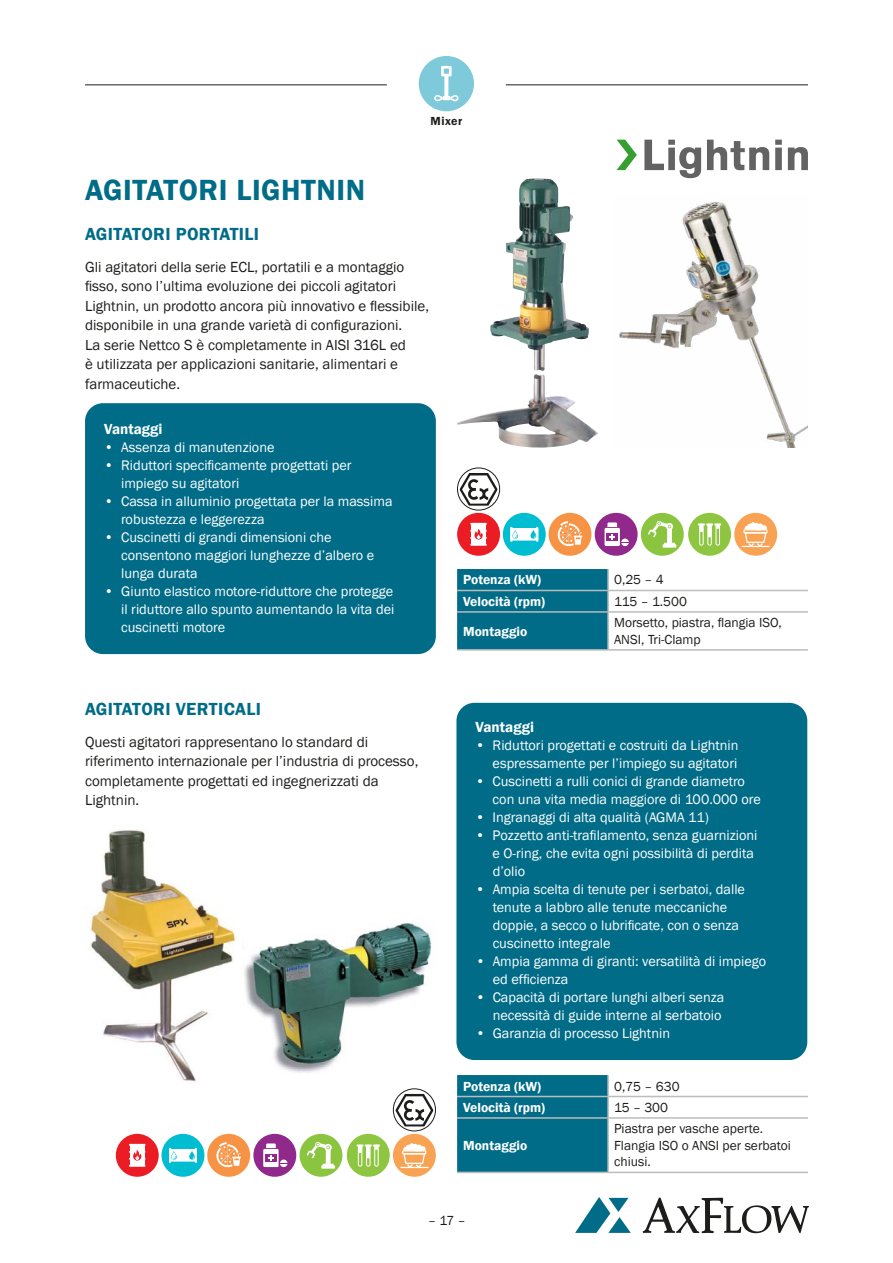
<style>
.page{position:relative;width:893px;height:1263px;background:#fff}
.page>*{position:absolute;margin:0;border:0;box-sizing:border-box;transform-origin:0 0}
.t1{font:600 30px "Franklin Gothic";letter-spacing:.02em;color:#006c88}
.t2{font:600 18px "Franklin Gothic";letter-spacing:.02em;color:#006c88}
.t3{font:15px/19.5px "Franklin Gothic";color:#1d1d1b}
.t4{font:600 15px "Franklin Gothic";color:#fff}
.t5{font:14.25px/18px "Franklin Gothic";color:#fff}
.t6{font:13.5px/16.5px "Franklin Gothic";color:#1d1d1b}
.t7{font:600 13.5px "Franklin Gothic";color:#fff}
.t8{font:600 12px "Franklin Gothic";letter-spacing:.04em;color:#1d1d1b}
</style>
<div class="page">
<svg style="left:575px;top:1197px;width:56px;height:36px"></svg>
<svg style="left:643px;top:1197px;width:166px;height:36px"></svg>
<hr style="left:85px;top:85px;width:302px;height:1px;background:#1d1d1b">
<hr style="left:506px;top:85px;width:302px;height:1px;background:#1d1d1b">
<div style="left:419px;top:56px;width:55px;height:55px;background:#7ec9da;border-radius:28px"></div>
<svg style="left:444px;top:75px;width:4px;height:24px"></svg>
<svg style="left:441px;top:66px;width:11px;height:10px"></svg>
<svg style="left:434px;top:95px;width:25px;height:6px"></svg>
<img style="left:87px;top:830px;width:149px;height:252px">
<img style="left:244px;top:923px;width:188px;height:150px">
<svg style="left:617px;top:140px;width:20px;height:30px"></svg>
<svg style="left:644px;top:140px;width:57px;height:38px"></svg>
<svg style="left:707px;top:140px;width:62px;height:30px"></svg>
<svg style="left:775px;top:140px;width:7px;height:30px"></svg>
<svg style="left:788px;top:147px;width:20px;height:23px"></svg>
<div style="left:457px;top:569px;width:150px;height:80px;background:#006c88"></div>
<hr style="left:607px;top:569px;width:2px;height:21px;background:#bcbcbc">
<hr style="left:457px;top:590px;width:151px;height:1px;background:#bcbcbc">
<hr style="left:608px;top:590px;width:200px;height:1px;background:#bcbcbc">
<hr style="left:607px;top:591px;width:2px;height:20px;background:#bcbcbc">
<hr style="left:457px;top:611px;width:151px;height:2px;background:#bcbcbc">
<hr style="left:608px;top:611px;width:200px;height:2px;background:#bcbcbc">
<hr style="left:607px;top:613px;width:2px;height:36px;background:#bcbcbc">
<hr style="left:457px;top:649px;width:151px;height:2px;background:#bcbcbc">
<hr style="left:608px;top:649px;width:200px;height:2px;background:#bcbcbc">
<div style="left:457px;top:1075px;width:150px;height:97px;background:#006c88"></div>
<hr style="left:607px;top:1075px;width:2px;height:21px;background:#bcbcbc">
<hr style="left:457px;top:1096px;width:151px;height:1px;background:#bcbcbc">
<hr style="left:608px;top:1096px;width:200px;height:1px;background:#bcbcbc">
<hr style="left:607px;top:1097px;width:2px;height:20px;background:#bcbcbc">
<hr style="left:457px;top:1117px;width:151px;height:2px;background:#bcbcbc">
<hr style="left:608px;top:1117px;width:200px;height:2px;background:#bcbcbc">
<hr style="left:607px;top:1119px;width:2px;height:53px;background:#bcbcbc">
<hr style="left:457px;top:1172px;width:151px;height:1px;background:#bcbcbc">
<hr style="left:608px;top:1172px;width:200px;height:1px;background:#bcbcbc">
<img style="left:490px;top:179px;width:99px;height:192px">
<div style="left:85px;top:403px;width:351px;height:251px;background:#006c88;border-radius:18px"></div>
<div style="left:457px;top:513px;width:43px;height:43px;background:#ec1c24;border-radius:21px"></div>
<svg style="left:470px;top:523px;width:17px;height:23px"></svg>
<div style="left:503px;top:513px;width:43px;height:43px;background:#00bdd1;border-radius:21px"></div>
<svg style="left:510px;top:527px;width:28px;height:15px"></svg>
<div style="left:549px;top:513px;width:42px;height:43px;background:#f69344;border-radius:21px"></div>
<svg style="left:558px;top:521px;width:24px;height:25px"></svg>
<div style="left:595px;top:513px;width:43px;height:43px;background:#91298c;border-radius:21px"></div>
<div style="left:605px;top:528px;width:15px;height:18px;background:#fff"></div>
<svg style="left:607px;top:522px;width:10px;height:5px"></svg>
<div style="left:606px;top:533px;width:12px;height:8px;background:#91298c"></div>
<svg style="left:609px;top:534px;width:6px;height:6px"></svg>
<svg style="left:621px;top:538px;width:8px;height:8px"></svg>
<div style="left:641px;top:513px;width:43px;height:43px;background:#8bc53f;border-radius:21px"></div>
<svg style="left:648px;top:521px;width:27px;height:24px"></svg>
<svg style="left:663px;top:544px;width:13px;height:4px"></svg>
<div style="left:688px;top:513px;width:43px;height:43px;background:#8ec642;border-radius:21px"></div>
<svg style="left:698px;top:523px;width:23px;height:22px"></svg>
<div style="left:734px;top:513px;width:43px;height:43px;background:#f8a354;border-radius:21px"></div>
<svg style="left:742px;top:522px;width:28px;height:25px"></svg>
<div style="left:456px;top:703px;width:351px;height:357px;background:#006c88;border-radius:18px"></div>
<div style="left:116px;top:1134px;width:43px;height:43px;background:#ec1c24;border-radius:21px"></div>
<svg style="left:129px;top:1144px;width:16px;height:23px"></svg>
<div style="left:162px;top:1134px;width:42px;height:43px;background:#00bdd1;border-radius:21px"></div>
<svg style="left:169px;top:1148px;width:28px;height:15px"></svg>
<div style="left:207px;top:1134px;width:43px;height:43px;background:#f69344;border-radius:21px"></div>
<svg style="left:216px;top:1142px;width:25px;height:25px"></svg>
<div style="left:253px;top:1134px;width:43px;height:43px;background:#91298c;border-radius:21px"></div>
<div style="left:263px;top:1149px;width:16px;height:18px;background:#fff"></div>
<svg style="left:266px;top:1143px;width:10px;height:5px"></svg>
<div style="left:265px;top:1154px;width:12px;height:8px;background:#91298c"></div>
<svg style="left:268px;top:1155px;width:6px;height:6px"></svg>
<svg style="left:280px;top:1159px;width:7px;height:8px"></svg>
<div style="left:300px;top:1134px;width:42px;height:43px;background:#8bc53f;border-radius:21px"></div>
<svg style="left:307px;top:1142px;width:27px;height:23px"></svg>
<svg style="left:321px;top:1165px;width:14px;height:4px"></svg>
<div style="left:347px;top:1134px;width:43px;height:43px;background:#8ec642;border-radius:21px"></div>
<hr style="left:358px;top:1145px;width:4px;height:22px;background:#cfe6af;border-radius:2px">
<svg style="left:357px;top:1144px;width:23px;height:22px"></svg>
<div style="left:393px;top:1134px;width:43px;height:43px;background:#f8a354;border-radius:21px"></div>
<svg style="left:400px;top:1143px;width:28px;height:25px"></svg>
<img style="left:619px;top:202px;width:188px;height:246px">
<svg style="left:457px;top:468px;width:43px;height:42px"></svg>
<svg style="left:459px;top:473px;width:39px;height:33px"></svg>
<div style="left:457px;top:468px;width:43px;height:42px;border:1px solid #1d1d1b;border-radius:50%"></div>
<svg style="left:393px;top:1089px;width:42px;height:42px"></svg>
<svg style="left:395px;top:1094px;width:39px;height:33px"></svg>
<div style="left:393px;top:1088px;width:43px;height:43px;border:1px solid #1d1d1b;border-radius:50%"></div>
<p class="t8" style="left:431px;top:114px;width:33px">Mixer</p>
<h1 class="t1" style="left:85px;top:171px;width:282px">AGITATORI LIGHTNIN</h1>
<p class="t2" style="left:85px;top:223px;width:176px">AGITATORI PORTATILI</p>
<p class="t3" style="left:85px;top:257px;width:346px">Gli agitatori della serie ECL, portatili e a montaggio fisso, sono l’ultima evoluzione dei piccoli agitatori Lightnin, un prodotto ancora più innovativo e flessibile, disponibile in una grande varietà di configurazioni.<br>La serie Nettco S è completamente in AISI 316L ed<br>è utilizzata per applicazioni sanitarie, alimentari e farmaceutiche.</p>
<p class="t4" style="left:104px;top:420px;width:60px">Vantaggi</p>
<p class="t5" style="left:104px;top:439px;width:172px">• Assenza di manutenzione</p>
<p class="t5" style="left:121px;top:457px;width:232px;text-indent:-17px">• Riduttori specificamente progettati per impiego su agitatori</p>
<p class="t5" style="left:121px;top:493px;width:273px;text-indent:-17px">• Cassa in alluminio progettata per la massima robustezza e leggerezza</p>
<p class="t5" style="left:121px;top:529px;width:254px;text-indent:-17px">• Cuscinetti di grandi dimensioni che consentono maggiori lunghezze d’albero e lunga durata</p>
<p class="t5" style="left:121px;top:583px;width:275px;text-align:justify;text-indent:-17px">• Giunto elastico motore-riduttore che protegge il riduttore allo spunto aumentando la vita dei cuscinetti motore</p>
<p class="t2" style="left:85px;top:698px;width:178px">AGITATORI VERTICALI</p>
<p class="t3" style="left:85px;top:732px;width:335px">Questi agitatori rappresentano lo standard di riferimento internazionale per l’industria di processo, completamente progettati ed ingegnerizzati da Lightnin.</p>
<p class="t7" style="left:463px;top:572px;width:80px">Potenza (kW)</p>
<p class="t6" style="left:614px;top:572px;width:51px">0,25 – 4</p>
<p class="t7" style="left:463px;top:593px;width:84px">Velocità (rpm)</p>
<p class="t6" style="left:614px;top:593px;width:74px">115 – 1.500</p>
<p class="t7" style="left:463px;top:623px;width:66px">Montaggio</p>
<p class="t6" style="left:614px;top:615px;width:169px">Morsetto, piastra, flangia ISO,<br>ANSI, Tri-Clamp</p>
<p class="t4" style="left:476px;top:718px;width:60px">Vantaggi</p>
<p class="t5" style="left:476px;top:737px;width:264px;text-align:right">• Riduttori progettati e costruiti da Lightnin espressamente per l’impiego su agitatori</p>
<p class="t5" style="left:493px;top:773px;width:270px;text-indent:-17px">• Cuscinetti a rulli conici di grande diametro con una vita media maggiore di 100.000 ore</p>
<p class="t5" style="left:476px;top:809px;width:235px">• Ingranaggi di alta qualità (AGMA 11)</p>
<p class="t5" style="left:493px;top:827px;width:266px;text-indent:-17px">• Pozzetto anti-trafilamento, senza guarnizioni e O-ring, che evita ogni possibilità di perdita d’olio</p>
<p class="t5" style="left:493px;top:881px;width:254px;text-indent:-17px">• Ampia scelta di tenute per i serbatoi, dalle tenute a labbro alle tenute meccaniche doppie, a secco o lubrificate, con o senza cuscinetto integrale</p>
<p class="t5" style="left:493px;top:953px;width:275px;text-indent:-17px">• Ampia gamma di giranti: versatilità di impiego ed efficienza</p>
<p class="t5" style="left:476px;top:989px;width:250px;text-align:right">• Capacità di portare lunghi alberi senza necessità di guide interne al serbatoio</p>
<p class="t5" style="left:476px;top:1025px;width:196px">• Garanzia di processo Lightnin</p>
<p class="t7" style="left:463px;top:1078px;width:80px">Potenza (kW)</p>
<p class="t6" style="left:614px;top:1078px;width:67px">0,75 – 630</p>
<p class="t7" style="left:463px;top:1099px;width:84px">Velocità (rpm)</p>
<p class="t6" style="left:614px;top:1099px;width:56px">15 – 300</p>
<p class="t7" style="left:463px;top:1137px;width:66px">Montaggio</p>
<p class="t6" style="left:614px;top:1121px;width:178px">Piastra per vasche aperte.<br>Flangia ISO o ANSI per serbatoi chiusi.</p>
<p class="t6" style="left:428px;top:1213px;width:39px">– 17 –</p>
</div>
